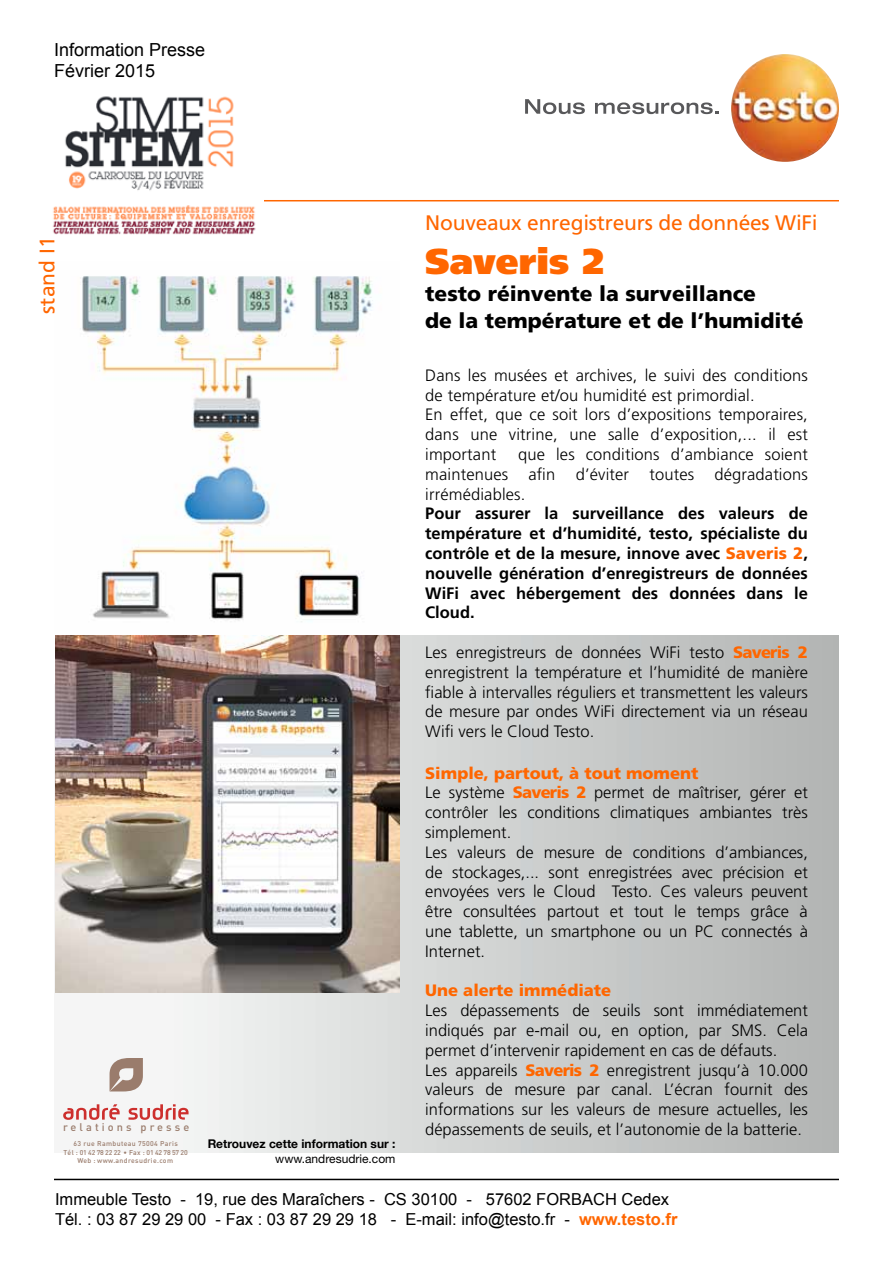
<style>
.page{position:relative;width:893px;height:1263px;background:#fff}
.page>*{position:absolute;margin:0;border:0;box-sizing:border-box;transform-origin:0 0}
.t1{font:900 36px "Frutiger";color:#f60}
.t2{font:900 21px/27px "Frutiger";color:#000}
.t3{font:21px "Frutiger";letter-spacing:-.01em;color:#f60}
.t4{font:18px/21.6px "Arial";color:#000}
.t5{font:300 16.5px/19.8px "Frutiger";color:#000}
.t6{font:700 16.5px/19.8px "Frutiger";color:#000;text-align:justify}
.t7{font:16.5px/19.8px "Arial";color:#000}
.t8{font:900 16.5px "Frutiger";color:#f60}
.t9{font:700 12px "Helvetica Neue";color:#000}
.t10{font:12px "Helvetica Neue";color:#000}
.t11{font:500 10.95px "DIN";letter-spacing:.28em;color:#9a7c6c}
.t12{font:500 6.9px/8.7px "DIN";letter-spacing:.05em;color:#9a7c6c;text-align:center}
.s1{font-weight:900;color:#f60}
.s2{font-weight:700;color:#f60}
</style>
<div class="page">
<img style="left:55px;top:636px;width:784px;height:516px">
<hr style="left:54px;top:200px;width:785px;height:1px;background:#f60">
<img style="left:731px;top:54px;width:108px;height:108px;border-radius:54px">
<svg style="left:525px;top:99px;width:60px;height:15px"></svg>
<svg style="left:595px;top:102px;width:124px;height:12px"></svg>
<hr style="left:54px;top:1179px;width:785px;height:1px;background:#000">
<svg style="left:110px;top:1058px;width:33px;height:33px"></svg>
<svg style="left:63px;top:1104px;width:57px;height:16px"></svg>
<svg style="left:129px;top:1104px;width:60px;height:16px"></svg>
<img style="left:55px;top:276px;width:345px;height:408px">
<img style="left:56px;top:636px;width:344px;height:356px">
<img style="left:52px;top:96px;width:212px;height:139px">
<p class="t4" style="left:54px;top:39px;width:153px">Information Presse<br>Février 2015</p>
<p class="t3" style="left:35px;top:314px;width:79px;rotate:-90deg">stand I1</p>
<p class="t11" style="left:63px;top:1120px;width:128px">relations presse</p>
<p class="t12" style="left:63px;top:1139px;width:126px">63 rue Rambuteau 75004 Paris<br>Tél : 01 42 78 22 22 • Fax : 01 42 78 57 20</p>
<p class="t12" style="left:77px;top:1155px;width:97px">Web : www.andresudrie.com</p>
<p class="t9" style="left:208px;top:1137px;width:189px">Retrouvez cette information sur :</p>
<p class="t10" style="left:275px;top:1151px;width:122px">www.andresudrie.com</p>
<p class="t3" style="left:425px;top:211px;width:394px">Nouveaux enregistreurs de données WiFi</p>
<h1 class="t1" style="left:425px;top:239px;width:180px">Saveris 2</h1>
<p class="t2" style="left:425px;top:279px;width:380px">testo réinvente la surveillance<br>de la température et de l’humidité</p>
<p class="t5" style="left:425px;top:365px;width:384px">Dans les musées et archives, le suivi des conditions de température et/ou humidité est primordial.<br>En effet, que ce soit lors d’expositions temporaires, dans une vitrine, une salle d’exposition,... il est important</p>
<p class="t5" style="left:425px;top:444px;width:384px;text-align:justify;text-indent:93px">que les conditions d’ambiance soient maintenues afin d’éviter toutes dégradations irrémédiables.</p>
<p class="t6" style="left:425px;top:504px;width:384px">Pour assurer la surveillance des valeurs de température et d’humidité, testo, spécialiste du contrôle et de la mesure, innove avec <span class="s1">Saveris 2</span>, nouvelle génération d’enregistreurs de données WiFi avec hébergement des données dans le Cloud.</p>
<p class="t5" style="left:425px;top:642px;width:384px;text-align:justify">Les enregistreurs de données WiFi testo <span class="s1">Saveris 2 </span>enregistrent la température et l’humidité de manière fiable à intervalles réguliers et transmettent les valeurs de mesure par ondes WiFi directement via un réseau Wifi vers le Cloud Testo.</p>
<p class="t5" style="left:425px;top:763px;width:384px"><span class="s1">Simple, partout, à tout moment<br></span>Le système <span class="s1">Saveris 2</span> permet de maîtriser, gérer et contrôler les conditions climatiques ambiantes très simplement.<br>Les valeurs de mesure de conditions d’ambiances, de stockages,... sont enregistrées avec précision et envoyées vers le Cloud Testo. Ces valeurs peuvent être consultées partout et tout le temps grâce à une tablette, un smartphone ou un PC connectés à Internet.</p>
<p class="t8" style="left:425px;top:981px;width:188px">Une alerte immédiate</p>
<p class="t5" style="left:425px;top:1000px;width:384px">Les dépassements de seuils sont immédiatement indiqués par e-mail ou, en option, par SMS. Cela permet d’intervenir rapidement en cas de défauts.<br>Les appareils <span class="s1">Saveris 2</span> enregistrent jusqu’à 10.000 valeurs de mesure par canal. L’écran fournit des informations sur les valeurs de mesure actuelles, les dépassements de seuils, et l’autonomie de la batterie.</p>
<p class="t7" style="left:55px;top:1189px;width:624px">Immeuble Testo - 19, rue des Maraîchers - CS 30100 - 57602 FORBACH Cedex<br>Tél. : 03 87 29 29 00 - Fax : 03 87 29 29 18 - E-mail: info@testo.fr - <span class="s2">www.testo.fr</span></p>
</div>
